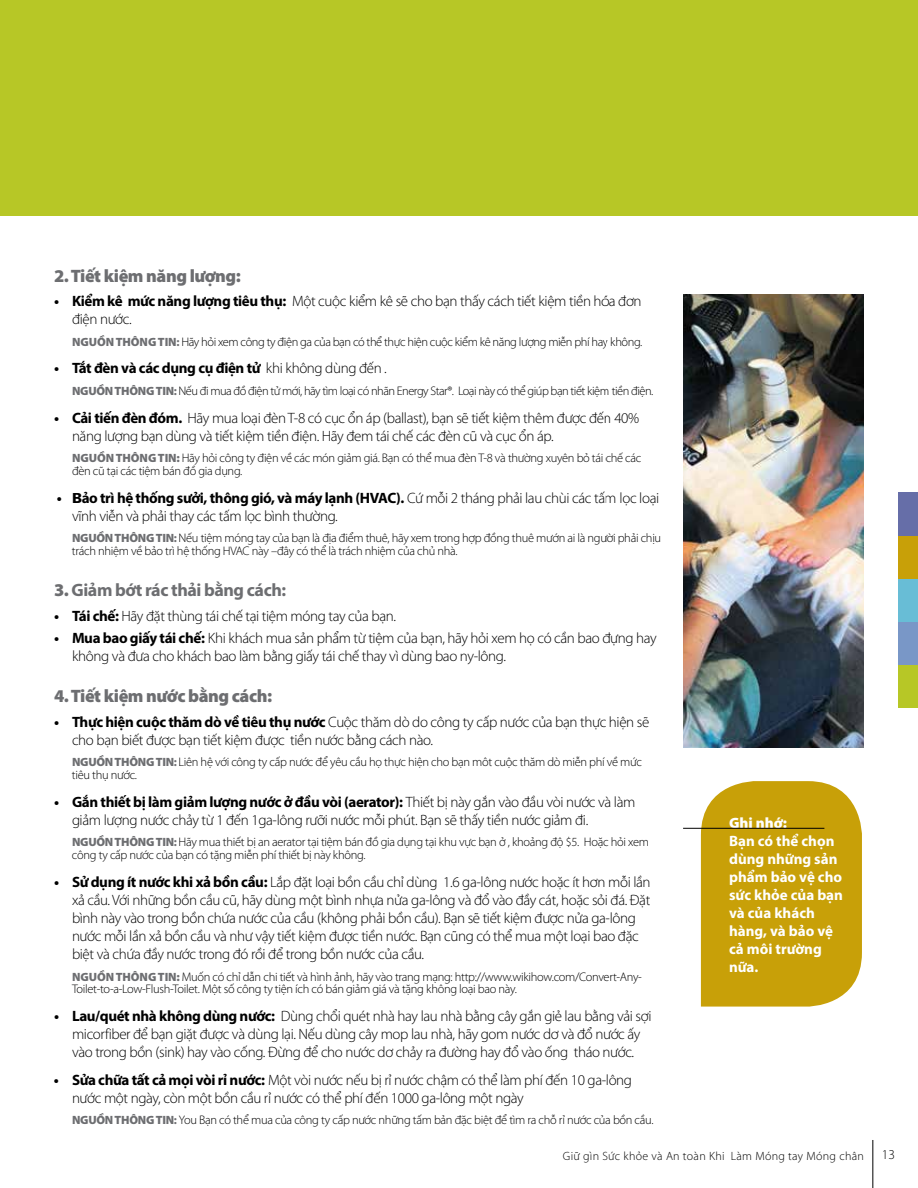
<style>
.page{position:relative;width:918px;height:1188px;background:#fff}
.page>*{position:absolute;margin:0;border:0;box-sizing:border-box;transform-origin:0 0}
.t1{font:900 18px "Myriad Pro";letter-spacing:-.025em;color:#6d6e71}
.t2{font:700 18px "Myriad Pro";letter-spacing:-.025em;color:#6d6e71}
.t3{font:300 15px/18px "Myriad Pro";letter-spacing:-.025em;color:#000}
.t4{font:700 15px/18px "Myriad Pro";color:#fff}
.t5{font:700 15px "Myriad Pro";letter-spacing:-.025em;color:#000}
.t6{font:900 15px "Myriad Pro";color:#fff}
.t7{font:300 13.5px "Myriad Pro";color:#000}
.t8{font:300 12.45px/12.9px "Myriad Pro";letter-spacing:-.025em;color:#000}
.t9{font:300 12px "Myriad Pro";letter-spacing:.025em;color:#000}
.s1{font-weight:700}
.s2{font-weight:900;font-size:12px;color:#6d6e71}
.s3{font-weight:700;font-size:12px;color:#6d6e71}
.s4{font-weight:300}
.s5{font-family:"U75";font-weight:400}
.s6{font-weight:900}
</style>
<div class="page">
<div style="left:898px;top:665px;width:20px;height:43px;background:#b7c726"></div>
<div style="left:898px;top:622px;width:20px;height:43px;background:#7997c7"></div>
<div style="left:898px;top:579px;width:20px;height:43px;background:#68bdd6"></div>
<div style="left:898px;top:536px;width:20px;height:43px;background:#c8a008"></div>
<div style="left:898px;top:492px;width:20px;height:44px;background:#666ea8"></div>
<div style="left:0;top:0;width:918px;height:216px;background:#b7c726"></div>
<div style="left:701px;top:781px;width:161px;height:226px;background:#c8a008"></div>
<hr style="left:683px;top:828px;width:141px;height:1px;background:#000">
<hr style="left:873px;top:1140px;width:1px;height:48px;background:#000">
<img style="left:683px;top:295px;width:181px;height:453px">
<p class="t1" style="left:54px;top:264px;width:188px">2. Tiết kiệm năng lượng:</p>
<p class="t3" style="left:72px;top:292px;width:571px;text-indent:-18px"><span class="s1">• Kiểm kê mức năng lượng tiêu thụ:</span> Một cuộc kiểm kê sẽ cho bạn thấy cách tiết kiệm tiền hóa đơn điện nước.</p>
<p class="t8" style="left:72px;top:335px;width:572px"><span class="s2">NGUỒN THÔNG TIN</span><span class="s3">:</span> Hãy hỏi xem công ty điện ga của bạn có thể thực hiện cuộc kiểm kê năng lượng miễn phí hay không.</p>
<p class="t5" style="left:54px;top:359px;width:334px">• Tắt đèn và các dụng cụ điện tử <span class="s4">khi không dùng đến .</span></p>
<p class="t8" style="left:72px;top:384px;width:583px"><span class="s2">NGUỒN THÔNG TIN</span><span class="s3">:</span> Nếu đi mua đồ điện tử mới, hãy tìm loại có nhãn Energy Star®. Loại này có thể giúp bạn tiết kiệm tiền điện.</p>
<p class="t3" style="left:72px;top:408px;width:569px;text-indent:-18px"><span class="s1">• Cải tiến đèn đóm.</span> Hãy mua loại đèn T-8 có cục ổn áp (ballast), bạn sẽ tiết kiệm thêm được đến 40% năng lượng bạn dùng và tiết kiệm tiền điện. Hãy đem tái chế các đèn cũ và cục ổn áp.</p>
<p class="t8" style="left:72px;top:451px;width:571px"><span class="s2">NGUỒN THÔNG TIN:</span> Hãy hỏi công ty điện về các món giảm giá. Bạn có thể mua đèn T-8 và thường xuyên bỏ tái chế các đèn cũ tại các tiệm bán đồ gia dụng.</p>
<p class="t3" style="left:72px;top:489px;width:589px;text-indent:-15px"><span class="s1">•</span> <span class="s5">B</span><span class="s1">ảo trì hệ thống sưởi, thông gió, và máy lạnh (HVAC).</span> Cứ mỗi 2 tháng phải lau chùi các tấm lọc loại vĩnh viễn và phải thay các tấm lọc bình thường.</p>
<p class="t8" style="left:72px;top:532px;width:591px"><span class="s2">NGUỒN THÔNG TIN</span><span class="s3">:</span> Nếu tiệm móng tay của bạn là địa điểm thuê, hãy xem trong hợp đồng thuê mướn ai là người phải chịu trách nhiệm về bảo trì hệ thống HVAC này –đây có thể là trách nhiệm của chủ nhà.</p>
<p class="t2" style="left:54px;top:579px;width:234px"><span class="s6">3.</span> Giảm bớt rác thải bằng cách:</p>
<p class="t3" style="left:54px;top:607px;width:344px"><span class="s1">• Tái chế:</span> Hãy đặt thùng tái chế tại tiệm móng tay của bạn.</p>
<p class="t3" style="left:72px;top:629px;width:586px;text-indent:-18px"><span class="s1">• Mua bao giấy tái chế:</span> Khi khách mua sản phẩm từ tiệm của bạn, hãy hỏi xem họ có cần bao đựng hay không và đưa cho khách bao làm bằng giấy tái chế thay vì dùng bao ny-lông.</p>
<p class="t1" style="left:54px;top:684px;width:220px">4. Tiết kiệm nước bằng cách:</p>
<p class="t3" style="left:72px;top:713px;width:579px;text-indent:-18px"><span class="s1">• Thực hiện cuộc thăm dò về tiêu thụ nước</span> Cuộc thăm dò do công ty cấp nước của bạn thực hiện sẽ cho bạn biết được bạn tiết kiệm được tiền nước bằng cách nào.</p>
<p class="t8" style="left:72px;top:756px;width:571px"><span class="s2">NGUỒN THÔNG TIN</span><span class="s3">:</span> Liên hệ với công ty cấp nước để yêu cầu họ thực hiện cho bạn môt cuộc thăm dò miễn phí về mức tiêu thụ nước.</p>
<p class="t3" style="left:72px;top:793px;width:565px;text-indent:-18px"><span class="s1">• Gắn thiết bị làm giảm lượng nước ở đầu vòi (aerator):</span> Thiết bị này gắn vào đầu vòi nước và làm giảm lượng nước chảy từ 1 đến 1ga-lông rưỡi nước mỗi phút. Bạn sẽ thấy tiền nước giảm đi.</p>
<p class="t8" style="left:72px;top:836px;width:578px"><span class="s2">NGUỒN THÔNG TIN</span><span class="s3">:</span> Hãy mua thiết bị an aerator tại tiệm bán đồ gia dụng tại khu vực bạn ở , khoảng độ $5. Hoặc hỏi xem công ty cấp nước của bạn có tặng miễn phí thiết bị này không.</p>
<p class="t3" style="left:72px;top:873px;width:580px;text-indent:-18px"><span class="s1">• Sử dụng ít nước khi xả bồn cầu:</span> Lắp đặt loại bồn cầu chỉ dùng 1.6 ga-lông nước hoặc ít hơn mỗi lần xả cầu. Với những bồn cầu cũ, hãy dùng một bình nhựa nửa ga-lông và đổ vào đầy cát, hoặc sỏi đá. Đặt bình này vào trong bồn chứa nước của cầu (không phải bồn cầu). Bạn sẽ tiết kiệm được nửa ga-lông nước mỗi lần xả bồn cầu và như vậy tiết kiệm được tiền nước. Bạn cũng có thể mua một loại bao đặc biệt và chứa đầy nước trong đó rồi để trong bồn nước của cầu.</p>
<p class="t8" style="left:72px;top:970px;width:571px"><span class="s2">NGUỒN THÔNG TIN:</span> Muốn có chỉ dẫn chi tiết và hình ảnh, hãy vào trang mạng: http://www.wikihow.com/Convert-Any-<br>Toilet-to-a-Low-Flush-Toilet. Một số công ty tiện ích có bán giảm giá và tặng không loại bao này.</p>
<p class="t3" style="left:54px;top:1007px;width:599px;text-align:center"><span class="s1">• Lau/quét nhà không dùng nước:</span> Dùng chổi quét nhà hay lau nhà bằng cây gắn giẻ lau bằng vải sợi micorfiber để bạn giặt được và dùng lại. Nếu dùng cây mop lau nhà, hãy gom nước dơ và đổ nước ấy<br>vào trong bồn (sink) hay vào cống. Đừng để cho nước dơ chảy ra đường hay đổ vào ống tháo nước.</p>
<p class="t3" style="left:72px;top:1071px;width:562px;text-indent:-18px"><span class="s1">• Sửa chữa tất cả mọi vòi rỉ nước:</span> Một vòi nước nếu bị rỉ nước chậm có thể làm phí đến 10 ga-lông nước một ngày, còn một bồn cầu rỉ nước có thể phí đến 1000 ga-lông một ngày</p>
<p class="t8" style="left:72px;top:1114px;width:583px"><span class="s2">NGUỒN THÔNG TIN</span><span class="s3">:</span> You Bạn có thể mua của công ty cấp nước những tấm bản đặc biệt để tìm ra chỗ rỉ nước của bồn cầu.</p>
<p class="t6" style="left:729px;top:813px;width:60px">Ghi nhớ:</p>
<p class="t4" style="left:729px;top:831px;width:115px">Bạn có thể chọn dùng những sản phẩm bảo vệ cho sức khỏe của bạn và của khách hàng, và bảo vệ cả môi trường nữa.</p>
<p class="t9" style="left:563px;top:1149px;width:302px">Giữ gìn Sức khỏe và An toàn Khi Làm Móng tay Móng chân</p>
<p class="t7" style="left:882px;top:1147px;width:15px">13</p>
</div>
